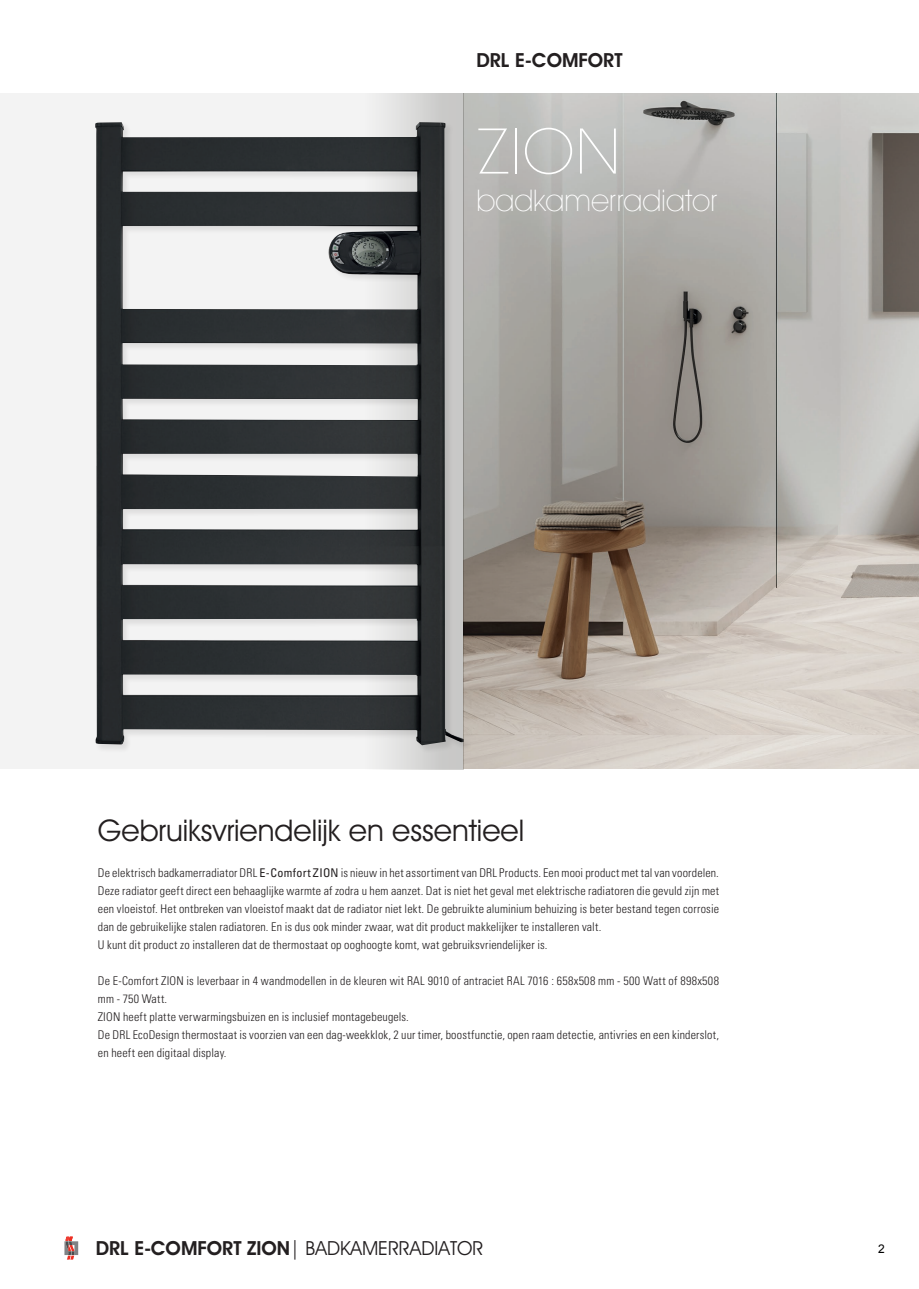
<style>
.page{position:relative;width:919px;height:1289px;background:#fff}
.page>*{position:absolute;margin:0;border:0;box-sizing:border-box;transform-origin:0 0}
.t1{font:200 67.5px/72px "Avant Garde Gothic Itc T";color:#fff}
.t2{font:30px "Avant Garde IT Cby BT";color:#231f20}
.t3{font:200 30px "Avant Garde IT Cby BT";color:#fff}
.t4{font:19.5px "Avant Garde IT Cby BT";color:#231f20}
.t5{font:600 19.5px "Avant Garde IT Cby BT";color:#231f20}
.t6{font:300 condensed 12px/18px "Univers";letter-spacing:.015em;color:#231f20}
.t7{font:12px "Arial";color:#000}
.s1{font-weight:400}
.s2{font-weight:600}
</style>
<div class="page">
<svg style="left:65px;top:1236px;width:13px;height:23px"></svg>
<div style="left:0;top:93px;width:463px;height:676px;background:#f3f3f3"></div>
<img style="left:464px;top:93px;width:454px;height:675px">
<svg style="left:387px;top:93px;width:76px;height:676px;background:#d4d4d3"></svg>
<div style="left:95px;top:122px;width:377px;height:631px;background:#231f20;opacity:.1"></div>
<img style="left:95px;top:122px;width:368px;height:623px">
<h3 class="t5" style="left:476px;top:48px;width:147px">DRL E-COMFORT</h3>
<h1 class="t1" style="left:476px;top:79px;width:191px">NAAM<br>NAAM</h1>
<h1 class="t1" style="left:476px;top:114px;width:146px">ZION</h1>
<h2 class="t3" style="left:476px;top:182px;width:242px">badkamerradiator</h2>
<h2 class="t2" style="left:98px;top:812px;width:428px">Gebruiksvriendelijk en essentieel</h2>
<p class="t6" style="left:98px;top:863px;width:622px">De elektrisch badkamerradiator DRL <span class="s1">E-Comfort ZION</span> is nieuw in het assortiment van DRL Products. Een mooi product met tal van voordelen.<br>Deze radiator geeft direct een behaaglijke warmte af zodra u hem aanzet. Dat is niet het geval met elektrische radiatoren die gevuld zijn met een vloeistof. Het ontbreken van vloeistof maakt dat de radiator niet lekt. De gebruikte aluminium behuizing is beter bestand tegen corrosie dan de gebruikelijke stalen radiatoren. En is dus ook minder zwaar, wat dit product makkelijker te installeren valt.<br>U kunt dit product zo installeren dat de thermostaat op ooghoogte komt, wat gebruiksvriendelijker is.</p>
<p class="t6" style="left:98px;top:971px;width:622px">De E-Comfort ZION is leverbaar in 4 wandmodellen in de kleuren wit RAL 9010 of antraciet RAL 7016 : 658x508 mm - 500 Watt of 898x508 mm - 750 Watt.<br>ZION heeft platte verwarmingsbuizen en is inclusief montagebeugels.<br>De DRL EcoDesign thermostaat is voorzien van een dag-weekklok, 2 uur timer, boostfunctie, open raam detectie, antivries en een kinderslot, en heeft een digitaal display.</p>
<h3 class="t4" style="left:96px;top:1236px;width:389px"><span class="s2">DRL E-COMFORT ZION</span>| BADKAMERRADIATOR</h3>
<p class="t7" style="left:878px;top:1240px;width:8px">2</p>
</div>
